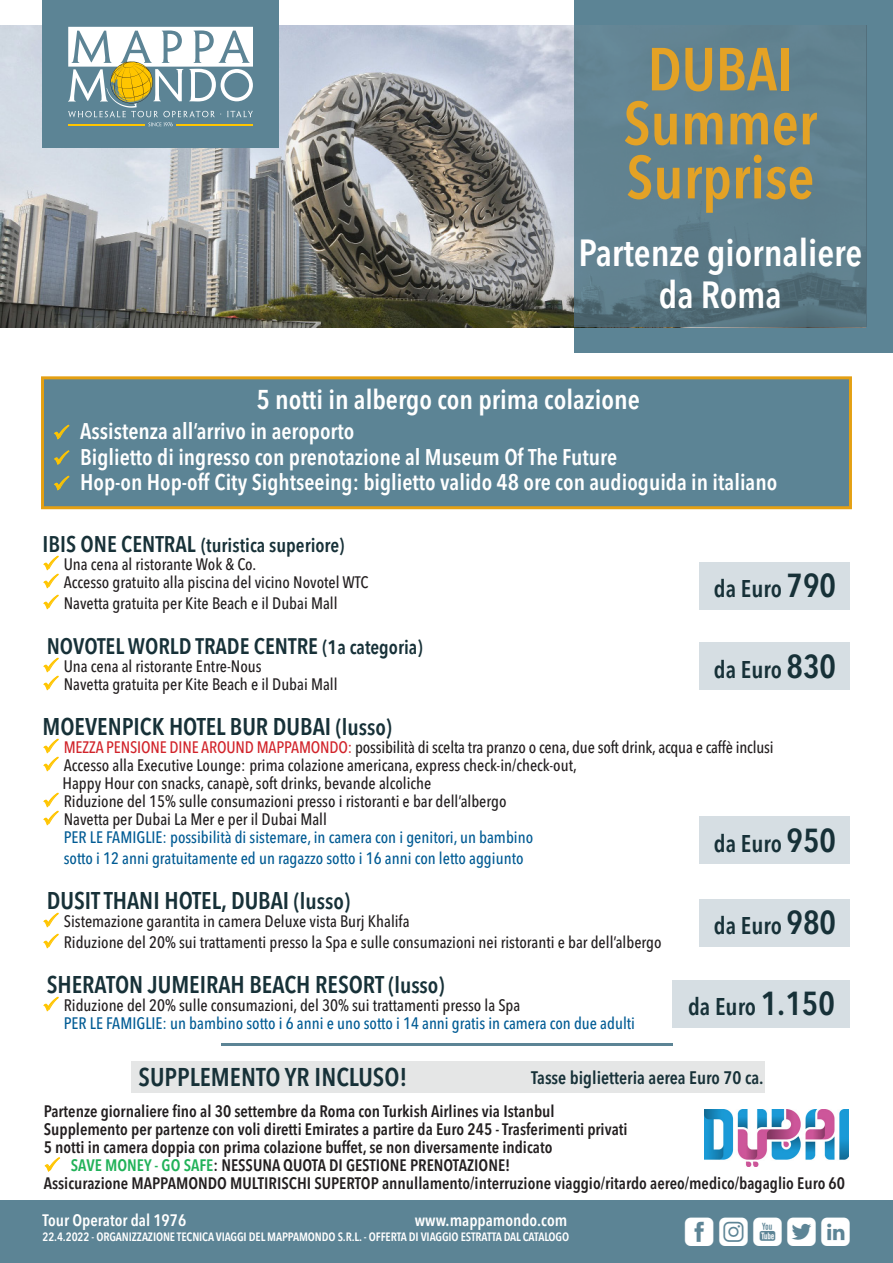
<style>
.page{position:relative;width:893px;height:1263px;background:#fff}
.page>*{position:absolute;margin:0;border:0;box-sizing:border-box;transform-origin:0 0}
.t1{font:600 condensed 60px/54px "Avenir Next LT Pro";color:#e4a225;text-align:center}
.t2{font:600 condensed 37.5px "Avenir Next LT Pro";color:#fff}
.t3{font:36px "Mappamondoutil";letter-spacing:.125em;color:#fff}
.t4{font:600 condensed 27px "Avenir Next LT Pro";color:#fff}
.t5{font:600 condensed 25.5px "Avenir Next LT Pro";color:#173138}
.t6{font:600 condensed 24px "Avenir Next LT Pro";color:#173138}
.t7{font:600 condensed 22.5px "Avenir Next LT Pro";color:#fff}
.t8{font:600 22.5px "Avenir Next Condensed";color:#173138}
.t9{font:600 condensed 19.5px "Avenir Next LT Pro";color:#173138}
.t10{font:600 condensed 18px "Avenir Next LT Pro";color:#173138}
.t11{font:500 condensed 16.5px/18px "Avenir Next LT Pro";color:#231f20}
.t12{font:600 condensed 16.5px/18px "Avenir Next LT Pro";color:#231f20}
.t13{font:500 condensed 16.5px/18px "Avenir Next LT Pro";color:#005b94}
.t14{font:600 condensed 16.5px "Avenir Next LT Pro";color:#fff}
.t15{font:600 condensed 12px "Avenir Next LT Pro";letter-spacing:-.01em;color:#fff}
.s1{font-size:22.5px}
.s2{font-size:19.5px}
.s3{color:#d1232a}
.s4{color:#231f20}
.s5{font-size:33px}
.s6{color:#21b259}
</style>
<div class="page">
<div style="left:0;top:1200px;width:893px;height:63px;background:#5c8495"></div>
<div style="left:574px;top:0;width:319px;height:353px;background:#5c8495"></div>
<img style="left:0;top:26px;width:574px;height:301px">
<div style="left:43px;top:0;width:236px;height:148px;background:#5c8495"></div>
<svg style="left:68px;top:27px;width:185px;height:99px"></svg>
<div style="left:699px;top:562px;width:151px;height:48px;background:#d6dee3"></div>
<div style="left:699px;top:642px;width:151px;height:48px;background:#d6dee3"></div>
<div style="left:699px;top:899px;width:151px;height:48px;background:#d6dee3"></div>
<div style="left:699px;top:816px;width:151px;height:48px;background:#d6dee3"></div>
<div style="left:41px;top:376px;width:811px;height:133px;background:#5c8495;border:3px solid #e4a013"></div>
<hr style="left:221px;top:1043px;width:451px;height:3px;background:#5c8495">
<div style="left:131px;top:1061px;width:633px;height:31px;background:#e5e6e6"></div>
<div style="left:672px;top:980px;width:178px;height:48px;background:#d6dee3"></div>
<img style="left:704px;top:1109px;width:144px;height:58px">
<svg style="left:43px;top:555px;width:16px;height:55px"></svg>
<svg style="left:43px;top:657px;width:16px;height:34px"></svg>
<svg style="left:43px;top:738px;width:16px;height:34px"></svg>
<svg style="left:43px;top:792px;width:16px;height:34px"></svg>
<svg style="left:43px;top:912px;width:16px;height:37px"></svg>
<svg style="left:43px;top:996px;width:16px;height:16px"></svg>
<svg style="left:54px;top:424px;width:16px;height:16px"></svg>
<svg style="left:54px;top:450px;width:16px;height:15px"></svg>
<svg style="left:54px;top:475px;width:16px;height:16px"></svg>
<svg style="left:44px;top:1157px;width:16px;height:15px"></svg>
<p class="t1" style="left:624px;top:42px;width:195px">DUBAI<br>Summer<br>Surprise</p>
<p class="t2" style="left:579px;top:230px;width:285px">Partenze giornaliere</p>
<p class="t2" style="left:659px;top:272px;width:125px">da Roma</p>
<p class="t4" style="left:256px;top:383px;width:385px">5 notti in albergo con prima colazione</p>
<p class="t7" style="left:80px;top:417px;width:276px">Assistenza all’arrivo in aeroporto</p>
<p class="t7" style="left:80px;top:443px;width:538px">Biglietto di ingresso con prenotazione al Museum Of The Future</p>
<p class="t7" style="left:80px;top:468px;width:699px">Hop-on Hop-off City Sightseeing: biglietto valido 48 ore con audioguida in italiano</p>
<p class="t9" style="left:43px;top:533px;width:303px"><span class="s1">IBIS ONE CENTRAL</span> (turistica superiore)</p>
<p class="t11" style="left:64px;top:555px;width:194px">Una cena al ristorante Wok &amp; Co.</p>
<p class="t11" style="left:64px;top:573px;width:306px">Accesso gratuito alla piscina del vicino Novotel WTC</p>
<p class="t11" style="left:64px;top:594px;width:275px">Navetta gratuita per Kite Beach e il Dubai Mall</p>
<p class="t8" style="left:47px;top:627px;width:377px">NOVOTEL WORLD TRADE CENTRE <span class="s2">(1a categoria)</span></p>
<p class="t11" style="left:64px;top:657px;width:199px">Una cena al ristorante Entre-Nous</p>
<p class="t11" style="left:64px;top:675px;width:275px">Navetta gratuita per Kite Beach e il Dubai Mall</p>
<p class="t6" style="left:43px;top:712px;width:351px">MOEVENPICK HOTEL BUR DUBAI <span class="s1">(lusso)</span></p>
<p class="t11" style="left:64px;top:738px;width:711px"><span class="s3">MEZZA PENSIONE DINE AROUND MAPPAMONDO:</span> possibilità di scelta tra pranzo o cena, due soft drink, acqua e caffè inclusi</p>
<p class="t11" style="left:62px;top:756px;width:516px">Accesso alla Executive Lounge: prima colazione americana, express check-in/check-out,<br>Happy Hour con snacks, canapè, soft drinks, bevande alcoliche</p>
<p class="t11" style="left:64px;top:792px;width:444px">Riduzione del 15% sulle consumazioni presso i ristoranti e bar dell’albergo</p>
<p class="t13" style="left:64px;top:810px;width:471px"><span class="s4">Navetta per Dubai La Mer e per il Dubai Mall<br></span>PER LE FAMIGLIE: possibilità di sistemare, in camera con i genitori, un bambino</p>
<p class="t13" style="left:64px;top:849px;width:461px">sotto i 12 anni gratuitamente ed un ragazzo sotto i 16 anni con letto aggiunto</p>
<p class="t6" style="left:47px;top:886px;width:305px">DUSIT THANI HOTEL, DUBAI <span class="s1">(lusso)</span></p>
<p class="t11" style="left:64px;top:912px;width:347px">Sistemazione garantita in camera Deluxe vista Burj Khalifa</p>
<p class="t11" style="left:64px;top:933px;width:599px">Riduzione del 20% sui trattamenti presso la Spa e sulle consumazioni nei ristoranti e bar dell’albergo</p>
<p class="t6" style="left:47px;top:970px;width:399px">SHERATON JUMEIRAH BEACH RESORT <span class="s1">(lusso)</span></p>
<p class="t13" style="left:64px;top:996px;width:573px"><span class="s4">Riduzione del 20% sulle consumazioni, del 30% sui trattamenti presso la Spa<br></span>PER LE FAMIGLIE: un bambino sotto i 6 anni e uno sotto i 14 anni gratis in camera con due adulti</p>
<p class="t6" style="left:714px;top:574px;width:124px">da Euro <span class="s5">790</span></p>
<p class="t6" style="left:714px;top:655px;width:124px">da Euro <span class="s5">830</span></p>
<p class="t6" style="left:714px;top:828px;width:124px">da Euro <span class="s5">950</span></p>
<p class="t6" style="left:714px;top:911px;width:124px">da Euro <span class="s5">980</span></p>
<p class="t6" style="left:688px;top:992px;width:148px">da Euro <span class="s5">1.150</span></p>
<p class="t5" style="left:139px;top:1061px;width:270px">SUPPLEMENTO YR INCLUSO!</p>
<p class="t10" style="left:531px;top:1067px;width:234px">Tasse biglietteria aerea Euro 70 ca.</p>
<p class="t12" style="left:44px;top:1102px;width:585px">Partenze giornaliere fino al 30 settembre da Roma con Turkish Airlines via Istanbul<br>Supplemento per partenze con voli diretti Emirates a partire da Euro 245 - Trasferimenti privati</p>
<p class="t12" style="left:44px;top:1138px;width:510px">5 notti in camera doppia con prima colazione buffet, se non diversamente indicato</p>
<p class="t12" style="left:71px;top:1156px;width:441px"><span class="s6">SAVE MONEY - GO SAFE</span>: NESSUNA QUOTA DI GESTIONE PRENOTAZIONE!</p>
<p class="t12" style="left:44px;top:1174px;width:803px">Assicurazione MAPPAMONDO MULTIRISCHI SUPERTOP annullamento/interruzione viaggio/ritardo aereo/medico/bagaglio Euro 60</p>
<p class="t14" style="left:43px;top:1210px;width:145px">Tour Operator dal 1976</p>
<p class="t14" style="left:415px;top:1210px;width:154px">www.mappamondo.com</p>
<p class="t15" style="left:43px;top:1229px;width:528px">22.4.2022 - ORGANIZZAZIONE TECNICA VIAGGI DEL MAPPAMONDO S.R.L. - OFFERTA DI VIAGGIO ESTRATTA DAL CATALOGO</p>
<p class="t3" style="left:685px;top:1212px;width:167px">fiytl</p>
</div>
